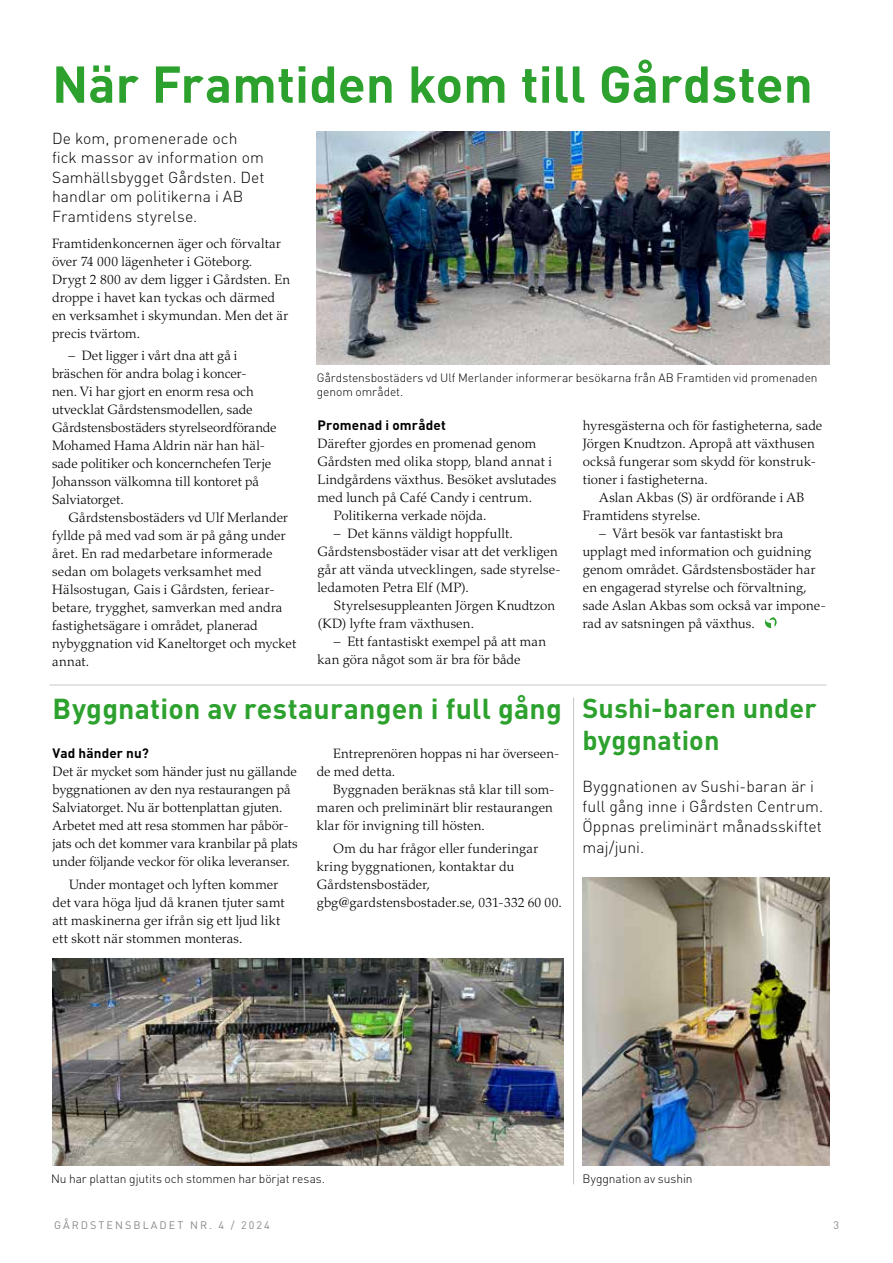
<style>
.page{position:relative;width:893px;height:1263px;background:#fff}
.page>*{position:absolute;margin:0;border:0;box-sizing:border-box;transform-origin:0 0}
.t1{font:700 51px "DIN Pro";color:#2da12e}
.t2{font:700 28.5px "DIN Pro";letter-spacing:.005em;color:#2da12e}
.t3{font:700 27px/32.4px "DIN Pro";letter-spacing:.005em;color:#2da12e}
.t4{font:300 15.75px/19.5px "DIN Pro";letter-spacing:.005em;color:#000}
.t5{font:300 13.5px/18px "Palatino LT Std";letter-spacing:.005em;color:#000}
.t6{font:700 13.5px "DIN Pro";letter-spacing:.015em;color:#000}
.t7{font:300 12px/14.4px "DIN Pro";letter-spacing:-.005em;color:#000}
.t8{font:10.8px "DIN Pro";letter-spacing:.19em;color:#878988}
</style>
<div class="page">
<svg style="left:765px;top:617px;width:12px;height:11px"></svg>
<img style="left:317px;top:132px;width:512px;height:233px">
<hr style="left:50px;top:685px;width:777px;height:1px;background:#c5c7c7">
<img style="left:52px;top:958px;width:511px;height:207px">
<img style="left:583px;top:877px;width:246px;height:288px">
<hr style="left:573px;top:697px;width:1px;height:487px;background:#c5c7c7">
<h1 class="t1" style="left:52px;top:50px;width:762px">När Framtiden kom till Gårdsten</h1>
<p class="t4" style="left:52px;top:127px;width:214px">De kom, promenerade och fick massor av information om<br>Samhällsbygget Gårdsten. Det handlar om politikerna i AB<br>Framtidens styrelse.</p>
<p class="t5" style="left:52px;top:235px;width:240px">Framtidenkoncernen äger och förvaltar över 74 000 lägenheter i Göteborg.<br>Drygt 2 800 av dem ligger i Gårdsten. En droppe i havet kan tyckas och därmed en verksamhet i skymundan. Men det är precis tvärtom.</p>
<p class="t5" style="left:52px;top:347px;width:226px;text-indent:16px">– Det ligger i vårt dna att gå i bräschen för andra bolag i koncer-<br>nen. Vi har gjort en enorm resa och utvecklat Gårdstensmodellen, sade Gårdstensbostäders styrelseordförande Mohamed Hama Aldrin när han häl&shy;sade politiker och koncernchefen Terje Johansson välkomna till kontoret på Salviatorget.</p>
<p class="t5" style="left:52px;top:509px;width:246px;text-indent:16px">Gårdstensbostäders vd Ulf Merlander fyllde på med vad som är på gång under året. En rad medarbetare informerade sedan om bolagets verksamhet med Hälsostugan, Gais i Gårdsten, feriear&shy;betare, trygghet, samverkan med andra fastighetsägare i området, planerad nybyggnation vid Kaneltorget och mycket annat.</p>
<p class="t7" style="left:317px;top:370px;width:502px">Gårdstensbostäders vd Ulf Merlander informerar besökarna från AB Framtiden vid promenaden genom området.</p>
<p class="t6" style="left:317px;top:416px;width:130px">Promenad i området</p>
<p class="t5" style="left:317px;top:435px;width:220px">Därefter gjordes en promenad genom</p>
<p class="t5" style="left:317px;top:453px;width:236px">Gårdsten med olika stopp, bland annat i</p>
<p class="t5" style="left:317px;top:471px;width:240px">Lindgårdens växthus. Besöket avslutades</p>
<p class="t5" style="left:317px;top:489px;width:216px">med lunch på Café Candy i centrum.</p>
<p class="t5" style="left:334px;top:507px;width:154px">Politikerna verkade nöjda.</p>
<p class="t5" style="left:317px;top:525px;width:245px;text-indent:16px">– Det känns väldigt hoppfullt.<br>Gårdstensbostäder visar att det verkligen går att vända utvecklingen, sade styrelse&shy;ledamoten Petra Elf (MP).</p>
<p class="t5" style="left:317px;top:597px;width:239px;text-indent:16px">Styrelsesuppleanten Jörgen Knudtzon (KD) lyfte fram växthusen.</p>
<p class="t5" style="left:317px;top:632px;width:230px;text-indent:16px">– Ett fantastiskt exempel på att man kan göra något som är bra för både</p>
<p class="t5" style="left:583px;top:416px;width:241px">hyresgästerna och för fastigheterna, sade Jörgen Knudtzon. Apropå att växthusen också fungerar som skydd för konstruk&shy;tioner i fastigheterna.</p>
<p class="t5" style="left:583px;top:488px;width:223px;text-indent:16px">Aslan Akbas (S) är ordförande i AB<br>Framtidens styrelse.</p>
<p class="t5" style="left:583px;top:524px;width:245px;text-indent:16px">– Vårt besök var fantastiskt bra upplagt med information och guidning genom området. Gårdstensbostäder har en engagerad styrelse och förvaltning, sade Aslan Akbas som också var impone&shy;rad av satsningen på växthus.</p>
<h2 class="t2" style="left:53px;top:689px;width:511px">Byggnation av restaurangen i full gång</h2>
<p class="t6" style="left:53px;top:744px;width:98px">Vad händer nu?</p>
<p class="t5" style="left:53px;top:763px;width:247px">Det är mycket som händer just nu gällande byggnationen av den nya restaurangen på Salviatorget. Nu är bottenplattan gjuten.<br>Arbetet med att resa stommen har påbör&shy;jats och det kommer vara kranbilar på plats under följande veckor för olika leveranser.</p>
<p class="t5" style="left:53px;top:875px;width:234px;text-indent:16px">Under montaget och lyften kommer det vara höga ljud då kranen tjuter samt att maskinerna ger ifrån sig ett ljud likt ett skott när stommen monteras.</p>
<p class="t5" style="left:317px;top:745px;width:244px;text-indent:16px">Entreprenören hoppas ni har överseen&shy;de med detta.</p>
<p class="t5" style="left:317px;top:781px;width:239px;text-indent:16px">Byggnaden beräknas stå klar till som&shy;maren och preliminärt blir restaurangen klar för invigning till hösten.</p>
<p class="t5" style="left:317px;top:839px;width:247px;text-indent:16px">Om du har frågor eller funderingar kring byggnationen, kontaktar du Gårdstensbostäder, gbg@gardstensbostader.se, 031-332 60 00.</p>
<h3 class="t3" style="left:583px;top:691px;width:236px">Sushi-baren under byggnation</h3>
<p class="t4" style="left:583px;top:775px;width:242px;line-height:20.2px">Byggnationen av Sushi-baran är i full gång inne i Gårdsten Centrum.<br>Öppnas preliminärt månadsskiftet maj/juni.</p>
<p class="t7" style="left:51px;top:1171px;width:276px">Nu har plattan gjutits och stommen har börjat resas.</p>
<p class="t7" style="left:583px;top:1171px;width:111px">Byggnation av sushin</p>
<p class="t8" style="left:54px;top:1217px;width:217px">GÅRDSTENSBLADET NR. 4 / 2024</p>
<p class="t8" style="left:833px;top:1217px;width:7px">3</p>
</div>
